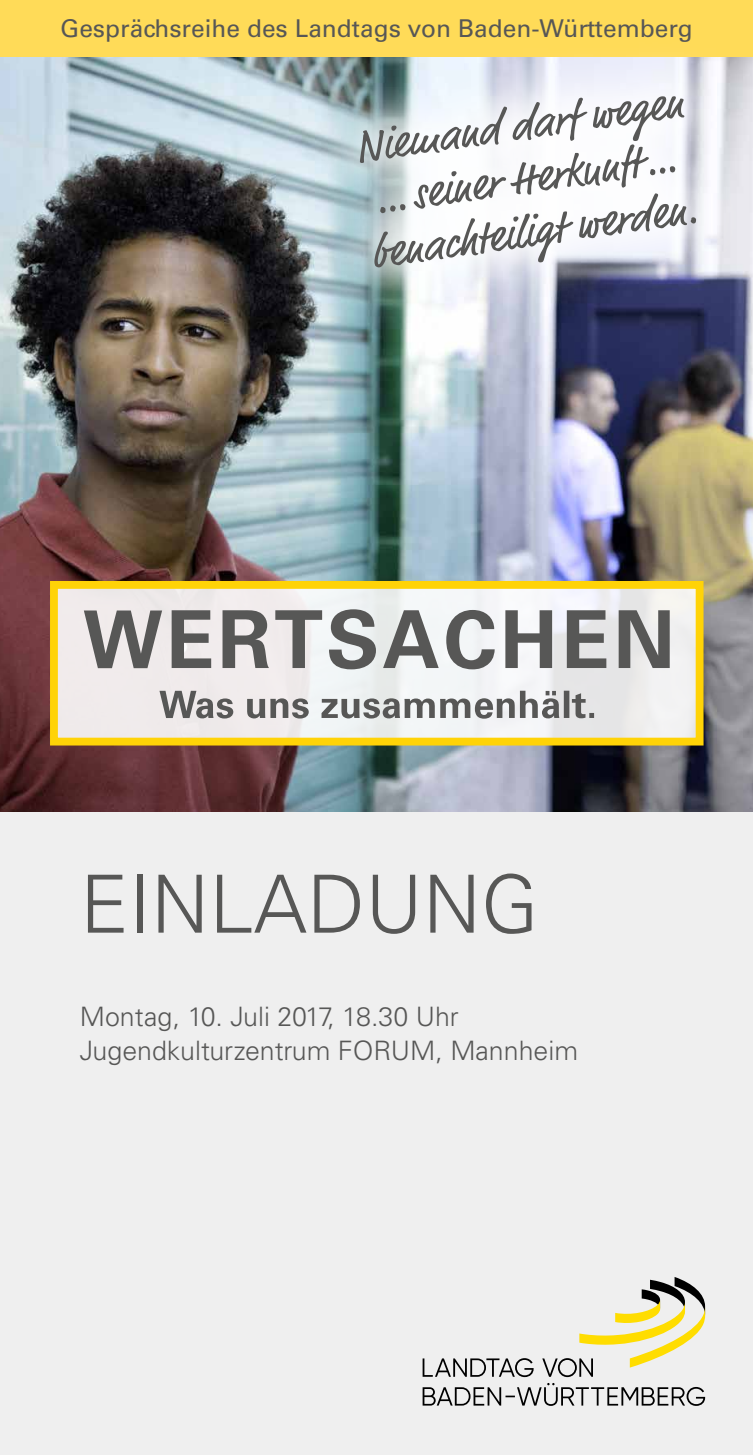
<style>
.page{position:relative;width:753px;height:1455px;background:#fff}
.page>*{position:absolute;margin:0;border:0;box-sizing:border-box;transform-origin:0 0}
.t1{font:300 80.1px "Univers LT";color:#575756}
.t2{font:44.55px/53.6px "Market Offc Pro";color:#575756}
.t3{font:300 26.78px/33.3px "Univers LT";color:#575756}
.t4{font:24.53px "Univers LT";color:#575756}
</style>
<div class="page">
<div style="left:0;top:776px;width:753px;height:678px;background:#efefef"></div>
<img style="left:0;top:57px;width:753px;height:754px">
<div style="left:0;top:0;width:753px;height:57px;background:#ffdb58"></div>
<div style="left:54px;top:585px;width:645px;height:156px;background:#f1eced"></div>
<div style="left:50px;top:581px;width:653px;height:164px;border:8px solid #ffd307"></div>
<svg style="left:84px;top:609px;width:585px;height:60px"></svg>
<svg style="left:159px;top:690px;width:435px;height:28px"></svg>
<svg style="left:306px;top:57px;width:442px;height:263px"></svg>
<svg style="left:422px;top:1277px;width:283px;height:128px"></svg>
<p class="t4" style="left:60px;top:14px;width:634px">Gesprächsreihe des Landtags von Baden-Württemberg</p>
<h2 class="t2" style="left:352px;top:123px;width:332px;rotate:-8deg">Niemand darf wegen …seiner Herkunft… benachteiligt werden.</h2>
<h1 class="t1" style="left:80px;top:855px;width:460px">EINLADUNG</h1>
<p class="t3" style="left:80px;top:999px;width:500px">Montag, 10. Juli 2017, 18.30 Uhr<br>Jugendkulturzentrum FORUM, Mannheim</p>
</div>
